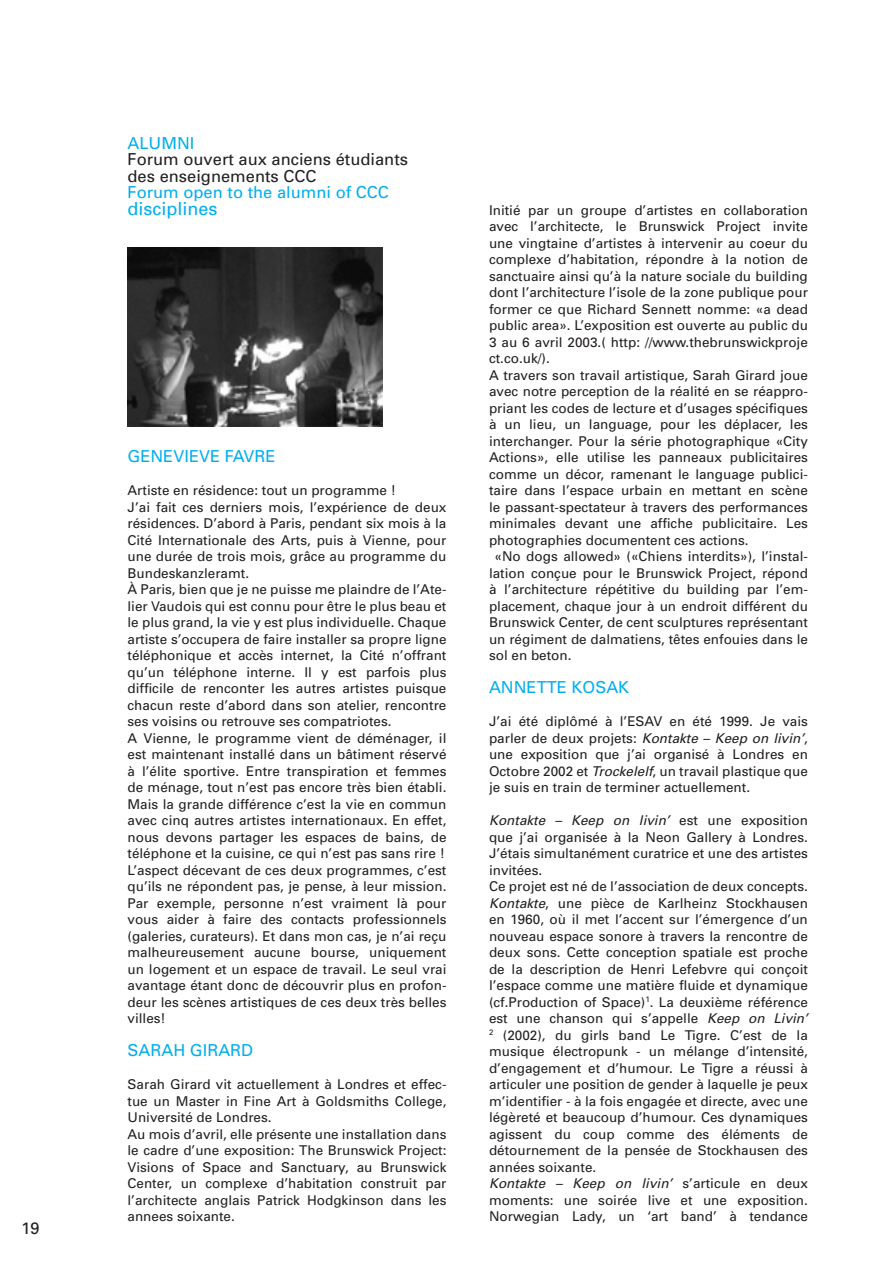
<style>
.page{position:relative;width:893px;height:1263px;background:#fff}
.page>*{position:absolute;margin:0;border:0;box-sizing:border-box;transform-origin:0 0}
.t1{font:18px "Univers";color:#00aeef}
.t2{font:16.5px "Univers";color:#00aeef}
.t3{font:16.5px "Univers";color:#231f20}
.Body_Text{font:13.5px/16.5px "Univers";color:#231f20;text-align:justify}
.s1{font-style:italic}
</style>
<div class="page">
<img style="left:128px;top:248px;width:255px;height:178px">
<p class="t3" style="left:21px;top:1218px;width:20px">19</p>
<p class="t2" style="left:128px;top:133px;width:68px">ALUMNI</p>
<p class="t3" style="left:128px;top:150px;width:282px">Forum ouvert aux anciens étudiants</p>
<p class="t3" style="left:128px;top:166px;width:190px">des enseignements CCC</p>
<p class="t2" style="left:128px;top:183px;width:263px">Forum open to the alumni of CCC</p>
<p class="t1" style="left:128px;top:198px;width:92px">disciplines</p>
<p class="t2" style="left:128px;top:447px;width:149px">GENEVIEVE FAVRE</p>
<p class="Body_Text" style="left:128px;top:482px;width:270px">Artiste en résidence: tout un programme !</p>
<p class="Body_Text" style="left:128px;top:499px;width:320px">J’ai fait ces derniers mois, l’expérience de deux résidences. D’abord à Paris, pendant six mois à la Cité Internationale des Arts, puis à Vienne, pour une durée de trois mois, grâce au programme du Bundeskanzleramt.</p>
<p class="Body_Text" style="left:128px;top:581px;width:320px">À Paris, bien que je ne puisse me plaindre de l’Ate&shy;lier Vaudois qui est connu pour être le plus beau et le plus grand, la vie y est plus individuelle. Chaque artiste s’occupera de faire installer sa propre ligne téléphonique et accès internet, la Cité n’offrant qu’un téléphone interne. Il y est parfois plus difficile de renconter les autres artistes puisque chacun reste d’abord dans son atelier, rencontre ses voisins ou retrouve ses compatriotes.</p>
<p class="Body_Text" style="left:128px;top:730px;width:320px">A Vienne, le programme vient de déménager, il est maintenant installé dans un bâtiment réservé à l’élite sportive. Entre transpiration et femmes de ménage, tout n’est pas encore très bien établi.<br>Mais la grande différence c’est la vie en commun avec cinq autres artistes internationaux. En effet, nous devons partager les espaces de bains, de téléphone et la cuisine, ce qui n’est pas sans rire !</p>
<p class="Body_Text" style="left:128px;top:862px;width:320px">L’aspect décevant de ces deux programmes, c’est qu’ils ne répondent pas, je pense, à leur mission.<br>Par exemple, personne n’est vraiment là pour vous aider à faire des contacts professionnels (galeries, curateurs). Et dans mon cas, je n’ai reçu malheureusement aucune bourse, uniquement un logement et un espace de travail. Le seul vrai avantage étant donc de découvrir plus en profon&shy;deur les scènes artistiques de ces deux très belles villes!</p>
<p class="t2" style="left:128px;top:1041px;width:127px">SARAH GIRARD</p>
<p class="Body_Text" style="left:128px;top:1076px;width:320px">Sarah Girard vit actuellement à Londres et effec&shy;tue un Master in Fine Art à Goldsmiths College, Université de Londres.</p>
<p class="Body_Text" style="left:128px;top:1126px;width:320px">Au mois d’avril, elle présente une installation dans le cadre d’une exposition: The Brunswick Project:<br>Visions of Space and Sanctuary, au Brunswick Center, un complexe d’habitation construit par l’architecte anglais Patrick Hodgkinson dans les annees soixante.</p>
<p class="Body_Text" style="left:489px;top:202px;width:320px">Initié par un groupe d’artistes en collaboration avec l’architecte, le Brunswick Project invite une vingtaine d’artistes à intervenir au coeur du complexe d’habitation, répondre à la notion de sanctuaire ainsi qu’à la nature sociale du building dont l’architecture l’isole de la zone publique pour former ce que Richard Sennett nomme: «a dead public area». L’exposition est ouverte au public du 3 au 6 avril 2003.( http: //www.thebrunswickproje ct.co.uk/).</p>
<p class="Body_Text" style="left:489px;top:367px;width:320px">A travers son travail artistique, Sarah Girard joue avec notre perception de la réalité en se réappro&shy;priant les codes de lecture et d’usages spécifiques à un lieu, un language, pour les déplacer, les interchanger. Pour la série photographique «City Actions», elle utilise les panneaux publicitaires comme un décor, ramenant le language publici&shy;taire dans l’espace urbain en mettant en scène le passant-spectateur à travers des performances minimales devant une affiche publicitaire. Les photographies documentent ces actions.</p>
<p class="Body_Text" style="left:489px;top:548px;width:320px;text-indent:6px">«No dogs allowed» («Chiens interdits»), l’instal&shy;lation conçue pour le Brunswick Project, répond à l’architecture répétitive du building par l’em&shy;placement, chaque jour à un endroit différent du Brunswick Center, de cent sculptures représentant un régiment de dalmatiens, têtes enfouies dans le sol en beton.</p>
<p class="t2" style="left:489px;top:678px;width:142px">ANNETTE KOSAK</p>
<p class="Body_Text" style="left:489px;top:713px;width:320px">J’ai été diplômé à l’ESAV en été 1999. Je vais parler de deux projets: <span class="s1">Kontakte – Keep on livin’</span>, une exposition que j’ai organisé à Londres en Octobre 2002 et <span class="s1">Trockelelf</span>, un travail plastique que je suis en train de terminer actuellement.</p>
<p class="Body_Text" style="left:489px;top:812px;width:320px"><span class="s1">Kontakte – Keep on livin’</span> est une exposition que j’ai organisée à la Neon Gallery à Londres.<br>J’étais simultanément curatrice et une des artistes invitées.</p>
<p class="Body_Text" style="left:489px;top:878px;width:320px">Ce projet est né de l’association de deux concepts.<br><span class="s1">Kontakte</span>, une pièce de Karlheinz Stockhausen en 1960, où il met l’accent sur l’émergence d’un nouveau espace sonore à travers la rencontre de deux sons. Cette conception spatiale est proche de la description de Henri Lefebvre qui conçoit l’espace comme une matière fluide et dynamique (cf.Production of Space)<sup>1</sup>. La deuxième référence est une chanson qui s’appelle <span class="s1">Keep on Livin’ </span><sup>2</sup> (2002), du girls band Le Tigre. C’est de la musique électropunk - un mélange d’intensité, d’engagement et d’humour. Le Tigre a réussi à articuler une position de gender à laquelle je peux m’identifier - à la fois engagée et directe, avec une légèreté et beaucoup d’humour. Ces dynamiques agissent du coup comme des éléments de détournement de la pensée de Stockhausen des années soixante.</p>
<p class="Body_Text" style="left:489px;top:1175px;width:320px"><span class="s1">Kontakte – Keep on livin’</span> s’articule en deux moments: une soirée live et une exposition.<br>Norwegian Lady, un ‘art band’ à tendance</p>
</div>
